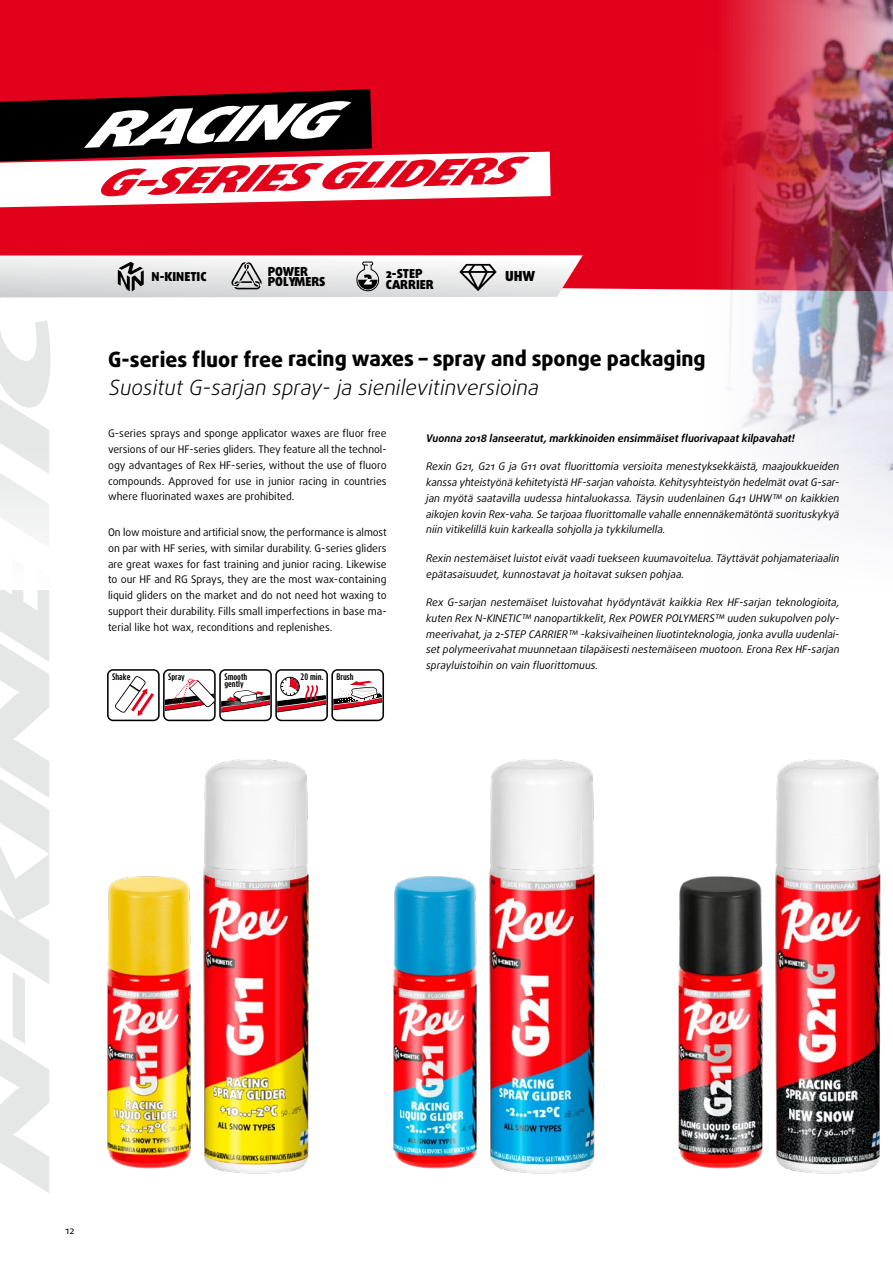
<style>
.page{position:relative;width:893px;height:1263px;background:#fff}
.page>*{position:absolute;margin:0;border:0;box-sizing:border-box;transform-origin:0 0}
.t1{font:italic 800 expanded 90.6px "Dax Pro";color:#e5e6e6;scale:2.16 1}
.t2{font:italic 900 48.15px "Daxline Pro";color:#fff;scale:1.6 1}
.t3{font:italic 900 36.15px "Daxline Pro";color:#e2001a;scale:1.6 1}
.t4{font:800 21px "Daxline Pro";color:#000}
.t5{font:italic 300 21px "Daxline Pro";color:#000}
.t6{font:900 13.95px "Daxline Pro";color:#000}
.t7{font:900 12.3px/10.6px "Daxline Pro";color:#000}
.t8{font:italic 10.5px/15.8px "Daxline Pro";color:#000;text-align:justify}
.t9{font:10.5px/15.8px "Daxline Pro";color:#000;text-align:justify}
.t10{font:italic 700 10.5px "Daxline Pro";color:#000}
.t11{font:10.05px "Daxline Pro";color:#000}
.t12{font:700 7.8px "Dax Compact";color:#000}
</style>
<div class="page">
<div style="left:0;top:0;width:703px;height:290px;background:#e2001a"></div>
<img style="left:703px;top:0;width:190px;height:440px">
<svg style="left:0;top:89px;width:551px;height:118px"></svg>
<img style="left:204px;top:759px;width:105px;height:415px">
<img style="left:490px;top:759px;width:105px;height:415px">
<img style="left:776px;top:759px;width:105px;height:415px">
<svg style="left:107px;top:669px;width:277px;height:52px"></svg>
<img style="left:107px;top:859px;width:112px;height:315px">
<img style="left:393px;top:859px;width:112px;height:315px">
<img style="left:678px;top:859px;width:113px;height:315px">
<svg style="left:0;top:255px;width:583px;height:42px"></svg>
<h2 class="t2" style="left:81px;top:99px;width:155px;rotate:-3deg">RACING</h2>
<h3 class="t3" style="left:93px;top:160px;width:263px;rotate:-2deg">G-SERIES GLIDERS</h3>
<h1 class="t1" style="left:-41px;top:1205px;width:447px;rotate:-90deg">N-KINETIC</h1>
<p class="t11" style="left:65px;top:1224px;width:11px">12</p>
<p class="t7" style="left:268px;top:266px;width:59px">POWER<br>POLYMERS</p>
<p class="t7" style="left:386px;top:268px;width:50px">2-STEP<br>CARRIER</p>
<p class="t7" style="left:152px;top:271px;width:57px">N-KINETIC</p>
<h3 class="t6" style="left:505px;top:267px;width:32px">UHW</h3>
<h3 class="t4" style="left:108px;top:345px;width:599px">G-series fluor free racing waxes – spray and sponge packaging</h3>
<h3 class="t5" style="left:109px;top:373px;width:432px">Suositut G-sarjan spray- ja sienilevitinversioina</h3>
<p class="t9" style="left:108px;top:426px;width:280px">G-series sprays and sponge applicator waxes are fluor free versions of our HF-series gliders. They feature all the technol&shy;ogy advantages of Rex HF-series, without the use of fluoro compounds. Approved for use in junior racing in countries where fluorinated waxes are prohibited.</p>
<p class="t9" style="left:108px;top:525px;width:280px">On low moisture and artificial snow, the performance is almost on par with HF series, with similar durability. G-series gliders are great waxes for fast training and junior racing. Likewise to our HF and RG Sprays, they are the most wax-containing liquid gliders on the market and do not need hot waxing to support their durability. Fills small imperfections in base ma&shy;terial like hot wax, reconditions and replenishes.</p>
<p class="t12" style="left:112px;top:671px;width:20px">Shake</p>
<p class="t12" style="left:168px;top:671px;width:18px">Spray</p>
<p class="t12" style="left:224px;top:671px;width:24px">Smooth</p>
<p class="t12" style="left:301px;top:672px;width:25px">20 min.</p>
<p class="t12" style="left:336px;top:671px;width:19px">Brush</p>
<p class="t12" style="left:224px;top:678px;width:21px">gently</p>
<p class="t10" style="left:426px;top:431px;width:370px">Vuonna 2018 lanseeratut, markkinoiden ensimmäiset fluorivapaat kilpavahat!</p>
<p class="t8" style="left:426px;top:459px;width:415px">Rexin G21, G21 G ja G11 ovat fluorittomia versioita menestyksekkäistä, maajoukkueiden kanssa yhteistyönä kehitetyistä HF-sarjan vahoista. Kehitysyhteistyön hedelmät ovat G-sar&shy;jan myötä saatavilla uudessa hintaluokassa. Täysin uudenlainen G41 UHW™ on kaikkien aikojen kovin Rex-vaha. Se tarjoaa fluorittomalle vahalle ennennäkemätöntä suorituskykyä niin vitikelillä kuin karkealla sohjolla ja tykkilumella.</p>
<p class="t8" style="left:426px;top:550px;width:415px">Rexin nestemäiset luistot eivät vaadi tuekseen kuumavoitelua. Täyttävät pohjamateriaalin epätasaisuudet, kunnostavat ja hoitavat suksen pohjaa.</p>
<p class="t8" style="left:426px;top:594px;width:415px">Rex G-sarjan nestemäiset luistovahat hyödyntävät kaikkia Rex HF-sarjan teknologioita, kuten Rex N-KINETIC™ nanopartikkelit, Rex POWER POLYMERS™ uuden sukupolven poly&shy;meerivahat, ja 2-STEP CARRIER™ -kaksivaiheinen liuotinteknologia, jonka avulla uudenlai&shy;set polymeerivahat muunnetaan tilapäisesti nestemäiseen muotoon. Erona Rex HF-sarjan sprayluistoihin on vain fluorittomuus.</p>
</div>
